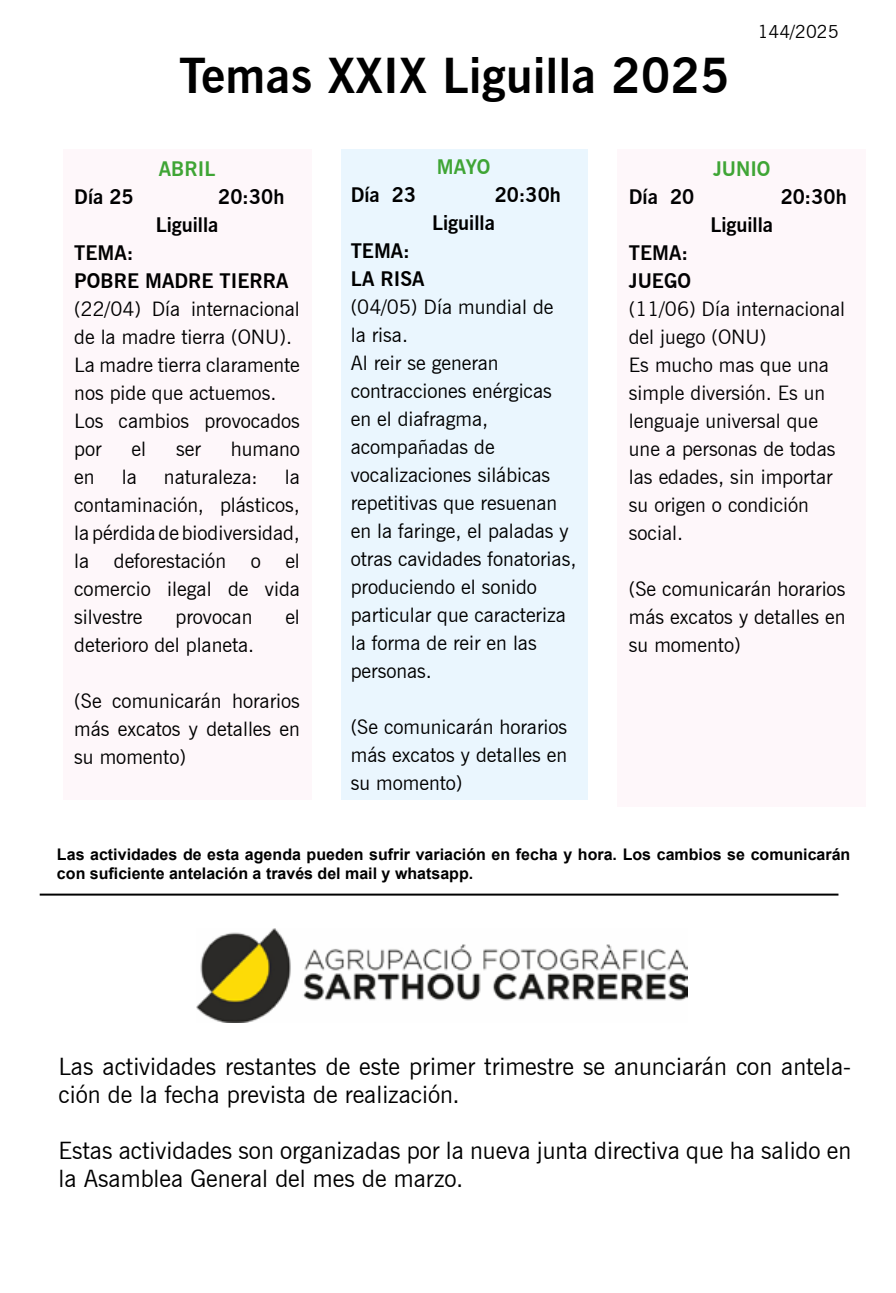
<style>
.page{position:relative;width:896px;height:1293px;background:#fff}
.page>*{position:absolute;margin:0;border:0;box-sizing:border-box;transform-origin:0 0}
.t1{font:700 48px "News Gothic BT";letter-spacing:.01em;color:#000}
.t2{font:24px/28px "News Gothic BT";color:#000}
.t3{font:20px/28px "News Gothic BT";color:#000;text-align:justify}
.t4{font:20px/28px "News Gothic BT";color:#020203}
.t5{font:700 20px/28px "News Gothic BT";color:#000}
.t6{font:700 20px/28px "News Gothic BT";color:#020203}
.t7{font:700 20px "News Gothic BT";color:#3fa535}
.t8{font:18px "News Gothic BT";color:#000}
.t9{font:700 16px/19.2px "Arial";color:#000}
.t10{font:16px "News Gothic BT";color:#000}
</style>
<div class="page">
<div style="left:341px;top:149px;width:247px;height:650px;background:#eaf6fe"></div>
<div style="left:617px;top:149px;width:249px;height:657px;background:#fef7fa"></div>
<div style="left:63px;top:149px;width:248px;height:650px;background:#fef7fa"></div>
<img style="left:197px;top:928px;width:490px;height:94px">
<hr style="left:40px;top:893px;width:798px;height:2px;background:#000">
<h1 class="t1" style="left:179px;top:47px;width:552px">Temas XXIX Liguilla 2025</h1>
<p class="t10" style="left:772px;top:16px;width:73px">139/2024</p>
<p class="t8" style="left:758px;top:20px;width:82px">144/2025</p>
<p class="t8" style="left:774px;top:21px;width:82px">14 /2024</p>
<p class="t8" style="left:795px;top:21px;width:12px">1</p>
<p class="t7" style="left:159px;top:157px;width:58px">ABRIL</p>
<p class="t5" style="left:74px;top:183px;width:61px">Día 25</p>
<p class="t5" style="left:156px;top:183px;width:130px;text-indent:63px">20:30h<br>Liguilla</p>
<p class="t5" style="left:74px;top:239px;width:216px">TEMA:<br>POBRE MADRE TIERRA</p>
<p class="t3" style="left:74px;top:295px;width:227px;text-align:left">(22/04) Día internacional de la madre tierra (ONU).<br>La madre tierra claramente nos pide que actuemos.<br>Los cambios provocados por</p>
<p class="t3" style="left:132px;top:435px;width:16px">el</p>
<p class="t3" style="left:176px;top:435px;width:26px">ser</p>
<p class="t3" style="left:231px;top:435px;width:71px">humano</p>
<p class="t3" style="left:74px;top:463px;width:227px;text-indent:211px">la contaminación, plásticos, la pérdida de biodiversidad, la deforestación o el comercio ilegal de vida silvestre</p>
<p class="t3" style="left:74px;top:463px;width:22px">en</p>
<p class="t3" style="left:122px;top:463px;width:17px">la</p>
<p class="t3" style="left:164px;top:463px;width:95px">naturaleza:</p>
<p class="t3" style="left:176px;top:603px;width:78px">provocan</p>
<p class="t3" style="left:285px;top:603px;width:16px">el</p>
<p class="t3" style="left:74px;top:631px;width:181px">deterioro del planeta.</p>
<p class="t3" style="left:74px;top:687px;width:227px">(Se comunicarán horarios más excatos y detalles en su momento)</p>
<p class="t7" style="left:437px;top:155px;width:55px">MAYO</p>
<p class="t5" style="left:351px;top:181px;width:67px">Día 23</p>
<p class="t5" style="left:432px;top:181px;width:130px;text-indent:63px">20:30h<br>Liguilla</p>
<p class="t5" style="left:351px;top:237px;width:75px">TEMA:<br>LA RISA</p>
<p class="t3" style="left:351px;top:293px;width:227px;text-align:left">(04/05) Día mundial de<br>la risa.<br>Al reir se generan contracciones enérgicas en el diafragma, acompañadas de vocalizaciones silábicas repetitivas que resuenan en la faringe, el paladas y otras cavidades fonatorias, produciendo el sonido particular que caracteriza la forma de reir en las personas.</p>
<p class="t3" style="left:351px;top:713px;width:218px">(Se comunicarán horarios más excatos y detalles en su momento)</p>
<p class="t7" style="left:713px;top:157px;width:59px">JUNIO</p>
<p class="t6" style="left:629px;top:183px;width:67px">Día 20</p>
<p class="t5" style="left:781px;top:183px;width:68px">20:30h</p>
<p class="t5" style="left:710px;top:211px;width:64px">Liguilla</p>
<p class="t6" style="left:629px;top:239px;width:64px">TEMA:<br>JUEGO</p>
<p class="t4" style="left:629px;top:295px;width:218px">(11/06) Día internacional del juego (ONU)<br>Es mucho mas que una simple diversión. Es un lenguaje universal que une a personas de todas las edades, sin importar su origen o condición social.</p>
<p class="t3" style="left:629px;top:575px;width:218px">(Se comunicarán horarios más excatos y detalles en su momento)</p>
<p class="t9" style="left:57px;top:845px;width:795px">Las actividades de esta agenda pueden sufrir variación en fecha y hora. Los cambios se comunicarán con suficiente antelación a través del mail y whatsapp.</p>
<p class="t2" style="left:58px;top:1052px;width:794px">Las actividades restantes de este primer trimestre se anunciarán con antela&shy;ción de la fecha prevista de realización.</p>
<p class="t2" style="left:58px;top:1136px;width:794px">Estas actividades son organizadas por la nueva junta directiva que ha salido en la Asamblea General del mes de marzo.</p>
</div>
